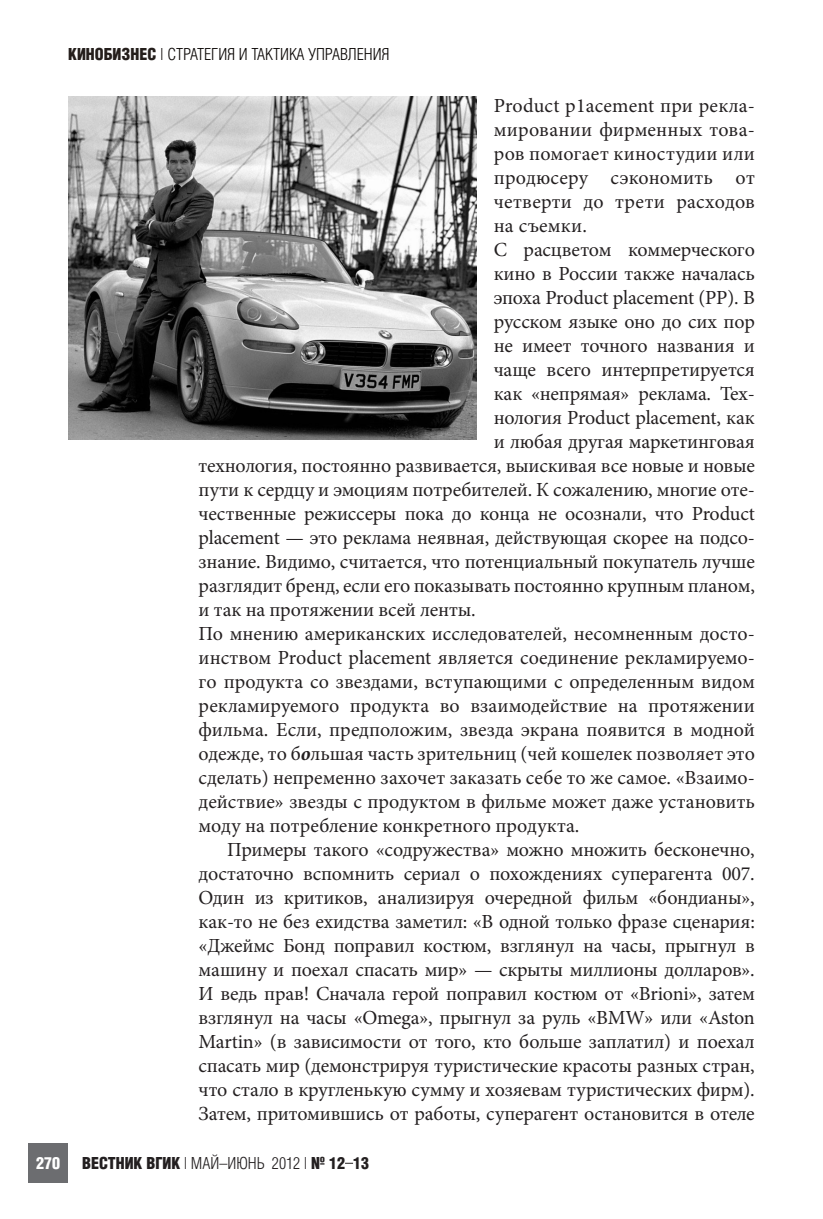
<style>
.page{position:relative;width:823px;height:1219px;background:#fff}
.page>*{position:absolute;margin:0;border:0;box-sizing:border-box;transform-origin:0 0}
.t1{font:20px/24px "Minion Pro";letter-spacing:-.01em;color:#231f20;text-align:justify}
.t2{font:16px "AG Letterica Cond L";color:#0c0806}
.t3{font:700 16px "AG Letterica Cond L";color:#231f20}
.t4{font:700 16px "AG Letterica Cond L";color:#fff}
.s1{font-weight:700;color:#241e1b}
.s2{font-weight:700;font-style:italic}
.s3{font-weight:400}
</style>
<div class="page">
<div style="left:28px;top:1143px;width:40px;height:40px;background:#6c6d70"></div>
<img style="left:68px;top:96px;width:408px;height:343px">
<p class="t2" style="left:68px;top:44px;width:323px"><span class="s1">КИНОБИЗНЕС</span> | СТРАТЕГИЯ И ТАКТИКА УПРАВЛЕНИЯ</p>
<p class="t1" style="left:493px;top:93px;width:262px">Рroduct p1acement при рекла&shy;мировании фирменных това&shy;ров помогает киностудии или продюсеру сэкономить от четверти до трети расходов на съемки.</p>
<p class="t1" style="left:493px;top:237px;width:262px">C расцветом коммерческого</p>
<p class="t1" style="left:493px;top:261px;width:262px">кино в России также началась</p>
<p class="t1" style="left:493px;top:285px;width:262px">эпоха Product placement (PP). В</p>
<p class="t1" style="left:493px;top:309px;width:262px">русском языке оно до сих пор</p>
<p class="t1" style="left:493px;top:333px;width:262px">не имеет точного названия и</p>
<p class="t1" style="left:493px;top:357px;width:262px">чаще всего интерпретируется</p>
<p class="t1" style="left:493px;top:381px;width:262px">как «непрямая» реклама. Тех-</p>
<p class="t1" style="left:493px;top:405px;width:262px">нология Product placement, как</p>
<p class="t1" style="left:493px;top:429px;width:262px">и любая другая маркетинговая</p>
<p class="t1" style="left:198px;top:453px;width:557px">технология, постоянно развивается, выискивая все новые и новые</p>
<p class="t1" style="left:198px;top:477px;width:557px">пути к сердцу и эмоциям потребителей. К сожалению, многие оте-</p>
<p class="t1" style="left:198px;top:501px;width:557px">чественные режиссеры пока до конца не осознали, что Product</p>
<p class="t1" style="left:198px;top:525px;width:557px">placement — это реклама неявная, действующая скорее на подсо-</p>
<p class="t1" style="left:198px;top:549px;width:557px">знание. Видимо, считается, что потенциальный покупатель лучше</p>
<p class="t1" style="left:198px;top:573px;width:557px">разглядит бренд, если его показывать постоянно крупным планом,</p>
<p class="t1" style="left:198px;top:597px;width:278px">и так на протяжении всей ленты.</p>
<p class="t1" style="left:198px;top:621px;width:557px">По мнению американских исследователей, несомненным досто&shy;инством Product placement является соединение рекламируемо&shy;го продукта со звездами, вступающими с определенным видом рекламируемого продукта во взаимодействие на протяжении фильма. Если, предположим, звезда экрана появится в модной одежде, то б<span class="s2">о</span>льшая часть зрительниц (чей кошелек позволяет это сделать) непременно захочет заказать себе то же самое. «Взаимо&shy;действие» звезды с продуктом в фильме может даже установить моду на потребление конкретного продукта.</p>
<p class="t1" style="left:198px;top:837px;width:557px;text-indent:28px">Примеры такого «содружества» можно множить бесконечно, достаточно вспомнить сериал о похождениях суперагента 007.<br>Один из критиков, анализируя очередной фильм «бондианы», как-то не без ехидства заметил: «В одной только фразе сценария: «Джеймс Бонд поправил костюм, взглянул на часы, прыгнул в машину и поехал спасать мир» — скрыты миллионы долларов».<br>И ведь прав! Сначала герой поправил костюм от «Brioni», затем взглянул на часы «Omega», прыгнул за руль «BMW» или «Aston Martin» (в зависимости от того, кто больше заплатил) и поехал спасать мир (демонстрируя туристические красоты разных стран, что стало в кругленькую сумму и хозяевам туристических фирм).<br>Затем, притомившись от работы, суперагент остановится в отеле</p>
<p class="t4" style="left:36px;top:1153px;width:25px">270</p>
<p class="t3" style="left:82px;top:1153px;width:288px">ВЕСТНИК ВГИК <span class="s3">| МАЙ–ИЮНЬ 2012 |</span> № 12 13</p>
</div>
